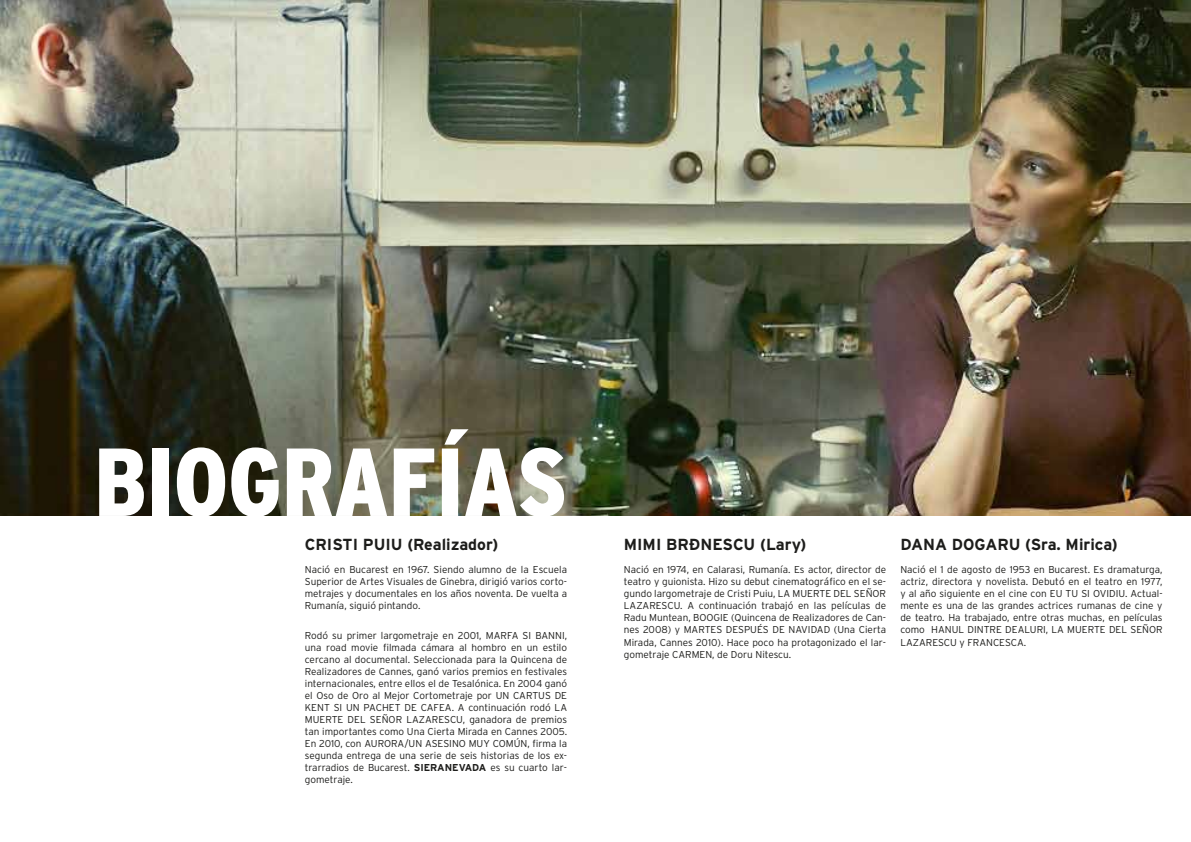
<style>
.page{position:relative;width:1191px;height:842px;background:#fff}
.page>*{position:absolute;margin:0;border:0;box-sizing:border-box;transform-origin:0 0}
.t1{font:900 condensed 96.3px "Interstate";color:#fff}
.t2{font:700 16px "Interstate";color:#1d1d1b}
.t3{font:300 10px/12px "Interstate";color:#1d1d1b;text-align:justify}
.s1{font-weight:700}
</style>
<div class="page">
<img style="left:0;top:0;width:1191px;height:516px">
<h1 class="t1" style="left:94px;top:429px;width:474px">BIOGRAFÍAS</h1>
<h2 class="t2" style="left:305px;top:536px;width:195px">CRISTI PU IU (Realizador)</h2>
<p class="t3" style="left:305px;top:564px;width:264px">Nació en Bucarest en 1967. Siendo alumno de la Escuela Superior de Artes Visuales de Ginebra, dirigió varios corto&shy;metrajes y documentales en los años noventa. De vuelta a Rumanía, siguió pintando.</p>
<p class="t3" style="left:305px;top:629px;width:264px">Rodó su primer largometraje en 2001, MARFA SI BANNI, una road movie filmada cámara al hombro en un estilo cercano al documental. Seleccionada para la Quincena de Realizadores de Cannes, ganó varios premios en festivales internacionales, entre ellos el de Tesalónica. En 2004 ganó el Oso de Oro al Mejor Cortometraje por Un cartus</p>
<p class="t3" style="left:554px;top:689px;width:7px">de</p>
<p class="t3" style="left:305px;top:701px;width:264px;text-indent:147px">. A continuación rodó LA MUERTE DEL SEÑOR LAZARESCU, ganadora de premios tan importantes como Una Cierta Mirada en Cannes 2005.<br>En 2010, con AURORA/UN ASESINO MUY COMÚN, firma la segunda entrega de una serie de seis historias de los ex&shy;trarradios de Bucarest. <span class="s1">SIERAN EVADA</span> es su cuarto lar&shy;gometraje.</p>
<p class="t3" style="left:305px;top:701px;width:14px">kent</p>
<p class="t3" style="left:334px;top:701px;width:37px">siun pachet</p>
<p class="t3" style="left:404px;top:701px;width:24px">de cafea</p>
<h2 class="t2" style="left:624px;top:536px;width:184px">M IM I BRĂN ESCU (Lary)</h2>
<p class="t3" style="left:624px;top:564px;width:264px">Nació en 1974, en Calarasi, Rumanía. Es actor, director de teatro y guionista. Hizo su debut cinematográfico en el se&shy;gundo largometraje de Cristi Puiu, LA MUERTE DEL SEÑOR LAZARESCU. A continuación trabajó en las películas de Radu Muntean, BOOGIE (Quincena de Realizadores de Can&shy;nes 2008) y MARTES DESPUÉS DE NAVIDAD (Una Cierta Mirada, Cannes 2010). Hace poco ha protagonizado el lar&shy;gometraje CARMEN, de Doru Nitescu.</p>
<h2 class="t2" style="left:900px;top:536px;width:219px">DANA DOGARU (Sra. M irica)</h2>
<p class="t3" style="left:900px;top:564px;width:264px">Nació el 1 de agosto de 1953 en Bucarest. Es dramaturga, actriz, directora y novelista. Debutó en el teatro en 1977, y al año siguiente en el cine con EU TU SI OVIDIU. Actual&shy;mente es una de las grandes actrices rumanas de cine y de teatro. Ha trabajado, entre otras muchas, en películas como HANUL DINTRE DEALURI, LA MUERTE DEL SEÑOR LAZARESCU y FRANCESCA.</p>
</div>
